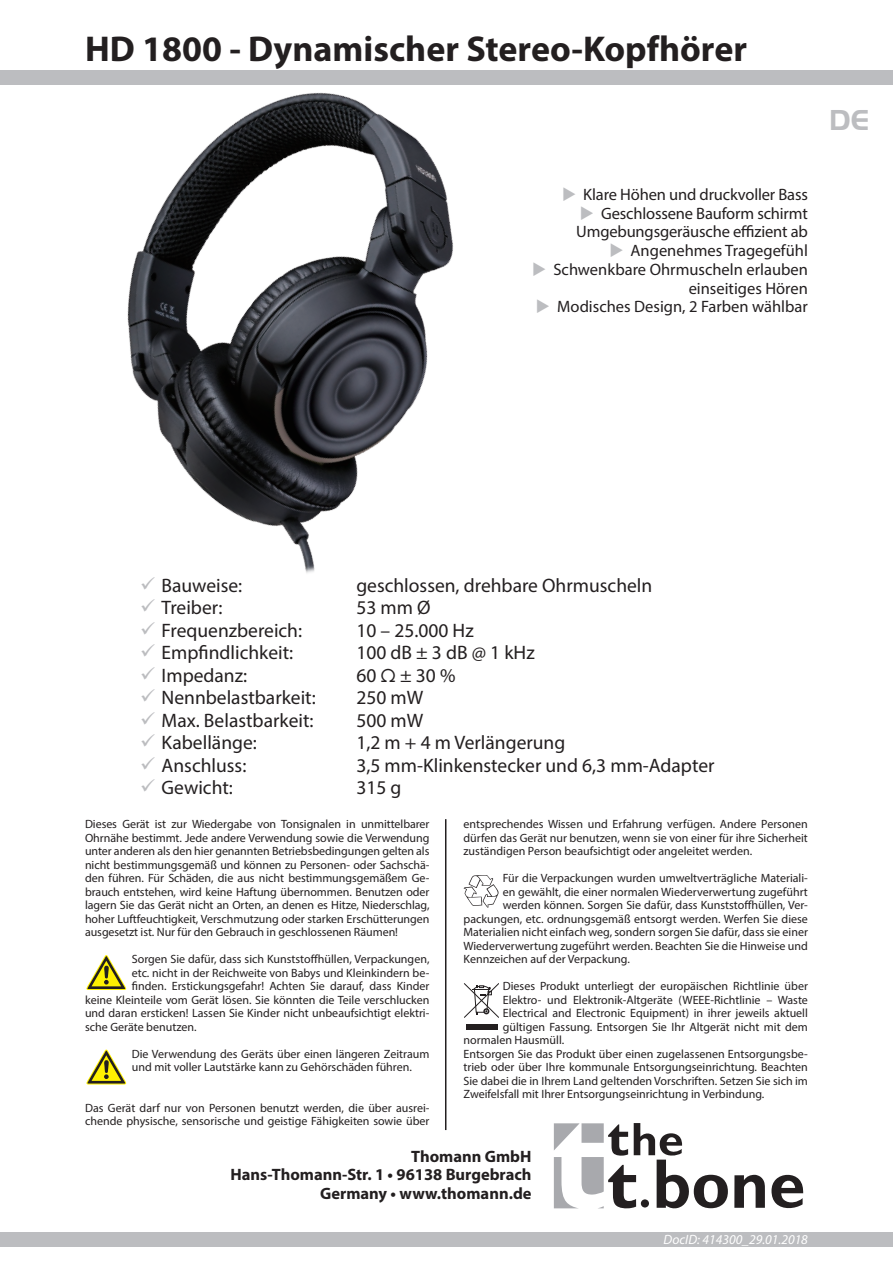
<style>
.page{position:relative;width:893px;height:1263px;background:#fff}
.page>*{position:absolute;margin:0;border:0;box-sizing:border-box;transform-origin:0 0}
.Titel{font:700 36px "Myriad Pro";color:#231f20}
.LK{font:700 30px "Handel Got D";color:#bcbdc0}
.t1{font:19.5px "Myriad Pro";color:#231f20}
.t2{font:16.5px/18.8px "Myriad Pro";letter-spacing:-.005em;color:#231f20;text-align:right}
.t3{font:700 16.5px/18.8px "Myriad Pro";color:#231f20;text-align:right}
.t4{font:italic 13.5px "Myriad Pro";color:#fff}
.Sicherheitshinweis{font:12px/13.5px "Myriad Pro";color:#231f20;text-align:justify}
.s1{font-family:"Futura Boo"}
</style>
<div class="page">
<div style="left:0;top:1232px;width:893px;height:15px;background:#bcbdc0"></div>
<div style="left:0;top:70px;width:893px;height:15px;background:#bcbdc0"></div>
<svg style="left:771px;top:1174px;width:32px;height:35px"></svg>
<svg style="left:734px;top:1175px;width:31px;height:33px"></svg>
<svg style="left:554px;top:1123px;width:174px;height:86px"></svg>
<img style="left:127px;top:92px;width:327px;height:481px">
<hr style="left:445px;top:819px;width:1px;height:311px;background:#231f20">
<svg style="left:86px;top:955px;width:40px;height:35px"></svg>
<svg style="left:86px;top:1050px;width:40px;height:34px"></svg>
<svg style="left:464px;top:875px;width:34px;height:32px"></svg>
<div style="left:466px;top:1024px;width:31px;height:6px;background:#231f20"></div>
<svg style="left:464px;top:983px;width:34px;height:35px"></svg>
<p class="Titel" style="left:85px;top:25px;width:663px">HD 1800 - Dynamischer Stereo-Kopfhörer</p>
<p class="t2" style="left:583px;top:185px;width:226px">Klare Höhen und druckvoller Bass</p>
<p class="t2" style="left:576px;top:203px;width:233px">Geschlossene Bauform schirmt<br>Umgebungsgeräusche effizient ab</p>
<p class="t2" style="left:631px;top:241px;width:179px">Angenehmes Tragegefühl</p>
<p class="t2" style="left:553px;top:260px;width:256px">Schwenkbare Ohrmuscheln erlauben einseitiges Hören</p>
<p class="t2" style="left:557px;top:297px;width:252px">Modisches Design, 2 Farben wählbar</p>
<p class="LK" style="left:829px;top:103px;width:41px">DE</p>
<p class="t1" style="left:162px;top:573px;width:82px">Bauweise:</p>
<p class="t1" style="left:356px;top:573px;width:298px">geschlossen, drehbare Ohrmuscheln</p>
<p class="t1" style="left:162px;top:596px;width:62px">Treiber:</p>
<p class="t1" style="left:356px;top:596px;width:76px">53 mm Ø</p>
<p class="t1" style="left:162px;top:618px;width:142px">Frequenzbereich:</p>
<p class="t1" style="left:356px;top:618px;width:119px">10 – 25.000 Hz</p>
<p class="t1" style="left:162px;top:641px;width:133px">Empfindlichkeit:</p>
<p class="t1" style="left:356px;top:641px;width:180px">100 dB ± 3 dB @ 1 kHz</p>
<p class="t1" style="left:162px;top:663px;width:87px">Impedanz:</p>
<p class="t1" style="left:356px;top:663px;width:101px">60 <span class="s1">Ω</span> ± 30 %</p>
<p class="t1" style="left:162px;top:686px;width:156px">Nennbelastbarkeit:</p>
<p class="t1" style="left:356px;top:686px;width:68px">250 mW</p>
<p class="t1" style="left:162px;top:708px;width:153px">Max. Belastbarkeit:</p>
<p class="t1" style="left:356px;top:708px;width:68px">500 mW</p>
<p class="t1" style="left:162px;top:731px;width:97px">Kabellänge:</p>
<p class="t1" style="left:356px;top:731px;width:210px">1,2 m + 4 m Verlängerung</p>
<p class="t1" style="left:162px;top:753px;width:86px">Anschluss:</p>
<p class="t1" style="left:356px;top:753px;width:360px">3,5 mm-Klinkenstecker und 6,3 mm-Adapter</p>
<p class="t1" style="left:162px;top:776px;width:73px">Gewicht:</p>
<p class="t1" style="left:356px;top:776px;width:47px">315 g</p>
<p class="Sicherheitshinweis" style="left:85px;top:817px;width:346px">Dieses Gerät ist zur Wiedergabe von Tonsignalen in unmittelbarer Ohrnähe bestimmt. Jede andere Verwendung sowie die Verwendung unter anderen als den hier genannten Betriebsbedingungen gelten als nicht bestimmungsgemäß und können zu Personen- oder Sachschä&shy;den führen. Für Schäden, die aus nicht bestimmungsgemäßem Ge&shy;brauch entstehen, wird keine Haftung übernommen. Benutzen oder lagern Sie das Gerät nicht an Orten, an denen es Hitze, Niederschlag, hoher Luftfeuchtigkeit, Verschmutzung oder starken Erschütterungen ausgesetzt ist. Nur für den Gebrauch in geschlossenen Räumen!</p>
<p class="Sicherheitshinweis" style="left:132px;top:952px;width:299px">Sorgen Sie dafür, dass sich Kunststoffhüllen, Verpackungen,</p>
<p class="Sicherheitshinweis" style="left:132px;top:966px;width:299px">etc. nicht in der Reichweite von Babys und Kleinkindern be-</p>
<p class="Sicherheitshinweis" style="left:132px;top:979px;width:299px">finden. Erstickungsgefahr! Achten Sie darauf, dass Kinder</p>
<p class="Sicherheitshinweis" style="left:85px;top:993px;width:346px">keine Kleinteile vom Gerät lösen. Sie könnten die Teile verschlucken</p>
<p class="Sicherheitshinweis" style="left:85px;top:1006px;width:346px">und daran ersticken! Lassen Sie Kinder nicht unbeaufsichtigt elektri-</p>
<p class="Sicherheitshinweis" style="left:85px;top:1020px;width:113px">sche Geräte benutzen.</p>
<p class="Sicherheitshinweis" style="left:132px;top:1047px;width:299px">Die Verwendung des Geräts über einen längeren Zeitraum und mit voller Lautstärke kann zu Gehörschäden führen.</p>
<p class="Sicherheitshinweis" style="left:85px;top:1101px;width:346px">Das Gerät darf nur von Personen benutzt werden, die über ausrei&shy;chende physische, sensorische und geistige Fähigkeiten sowie über</p>
<p class="Sicherheitshinweis" style="left:463px;top:817px;width:346px">entsprechendes Wissen und Erfahrung verfügen. Andere Personen dürfen das Gerät nur benutzen, wenn sie von einer für ihre Sicherheit zuständigen Person beaufsichtigt oder angeleitet werden.</p>
<p class="Sicherheitshinweis" style="left:503px;top:871px;width:307px">Für die Verpackungen wurden umweltverträgliche Materiali-</p>
<p class="Sicherheitshinweis" style="left:503px;top:885px;width:307px">en gewählt, die einer normalen Wiederverwertung zugeführt</p>
<p class="Sicherheitshinweis" style="left:503px;top:898px;width:307px">werden können. Sorgen Sie dafür, dass Kunststoffhüllen, Ver-</p>
<p class="Sicherheitshinweis" style="left:463px;top:912px;width:346px">packungen, etc. ordnungsgemäß entsorgt werden. Werfen Sie diese</p>
<p class="Sicherheitshinweis" style="left:463px;top:925px;width:346px">Materialien nicht einfach weg, sondern sorgen Sie dafür, dass sie einer</p>
<p class="Sicherheitshinweis" style="left:463px;top:939px;width:346px">Wiederverwertung zugeführt werden. Beachten Sie die Hinweise und</p>
<p class="Sicherheitshinweis" style="left:463px;top:952px;width:168px">Kennzeichen auf der Verpackung.</p>
<p class="Sicherheitshinweis" style="left:503px;top:979px;width:307px">Dieses Produkt unterliegt der europäischen Richtlinie über</p>
<p class="Sicherheitshinweis" style="left:503px;top:993px;width:307px">Elektro- und Elektronik-Altgeräte (WEEE-Richtlinie – Waste</p>
<p class="Sicherheitshinweis" style="left:503px;top:1006px;width:307px">Electrical and Electronic Equipment) in ihrer jeweils aktuell</p>
<p class="Sicherheitshinweis" style="left:503px;top:1020px;width:307px">gültigen Fassung. Entsorgen Sie Ihr Altgerät nicht mit dem</p>
<p class="Sicherheitshinweis" style="left:463px;top:1033px;width:102px">normalen Hausmüll.</p>
<p class="Sicherheitshinweis" style="left:463px;top:1047px;width:346px">Entsorgen Sie das Produkt über einen zugelassenen Entsorgungsbe&shy;trieb oder über Ihre kommunale Entsorgungseinrichtung. Beachten Sie dabei die in Ihrem Land geltenden Vorschriften. Setzen Sie sich im Zweifelsfall mit Ihrer Entsorgungseinrichtung in Verbindung.</p>
<h3 class="t3" style="left:231px;top:1146px;width:302px">Thomann GmbH<br>Hans-Thomann-Str. 1 • 96138 Burgebrach<br>Germany • www.thomann.de</h3>
<p class="t4" style="left:664px;top:1231px;width:146px">DocID: 414300_29.01.2018</p>
</div>
